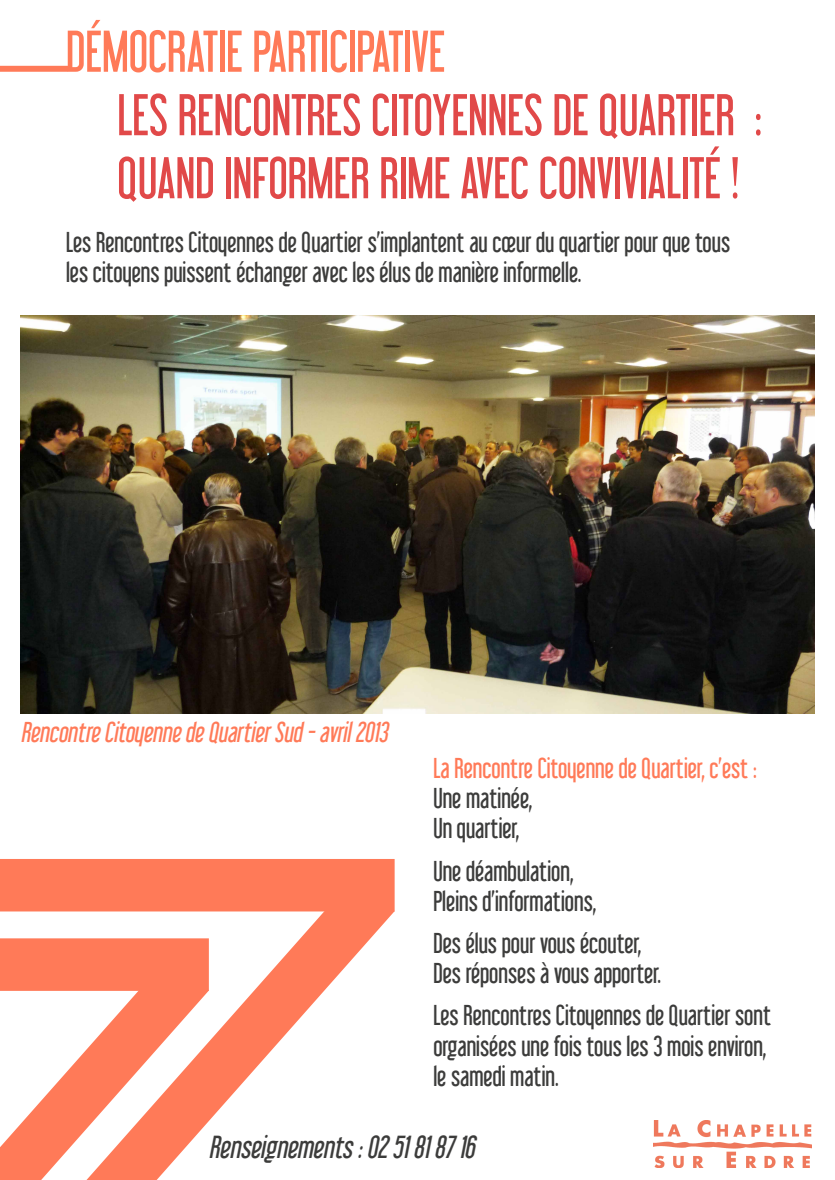
<style>
.page{position:relative;width:835px;height:1180px;background:#fff}
.page>*{position:absolute;margin:0;border:0;box-sizing:border-box;transform-origin:0 0}
.t1{font:52.5px/63px "Libel Suit";color:#e14949}
.t2{font:52.5px "Libel Suit";color:#ff7a58}
.t3{font:italic 28px "Libel Suit";color:#3c3c3b}
.t4{font:25.2px/30.2px "Libel Suit";color:#3c3c3b}
.t5{font:italic 25.2px "Libel Suit";color:#ff7a58}
.t6{font:25.2px "Libel Suit";color:#ff7a58}
</style>
<div class="page">
<svg style="left:263px;top:859px;width:132px;height:201px"></svg>
<svg style="left:0;top:911px;width:263px;height:269px"></svg>
<div style="left:0;top:859px;width:394px;height:52px;background:#ff7a58"></div>
<div style="left:0;top:938px;width:209px;height:53px;background:#ff7a58"></div>
<img style="left:21px;top:315px;width:793px;height:398px">
<div style="left:0;top:66px;width:68px;height:6px;background:#ff7a58"></div>
<img style="left:653px;top:1120px;width:158px;height:47px">
<h1 class="t2" style="left:66px;top:20px;width:380px">Démocratie Participative</h1>
<h1 class="t1" style="left:117px;top:83px;width:646px">Les Rencontres Citoyennes de Quartier : quand informer rime avec convivialité !</h1>
<p class="t4" style="left:66px;top:227px;width:665px">Les Rencontres Citoyennes de Quartier s’implantent au cœur du quartier pour que tous les citoyens puissent échanger avec les élus de manière informelle.</p>
<p class="t5" style="left:21px;top:717px;width:373px">RencontreCitoyennedeQuartierSud-avril2013</p>
<p class="t6" style="left:433px;top:753px;width:325px">La Rencontre Citoyenne de Quartier, c’est :</p>
<p class="t4" style="left:433px;top:783px;width:101px">Une matinée,<br>Un quartier,</p>
<p class="t4" style="left:433px;top:855px;width:164px">Une déambulation,<br>Pleins d’informations,</p>
<p class="t4" style="left:433px;top:928px;width:229px">Des élus pour vous écouter,<br>Des réponses à vous apporter.</p>
<p class="t4" style="left:433px;top:1000px;width:339px">Les Rencontres Citoyennes de Quartier sont organisées une fois tous les 3 mois environ, le samedi matin.</p>
<p class="t3" style="left:209px;top:1130px;width:273px">Renseignements:0251818716</p>
</div>
